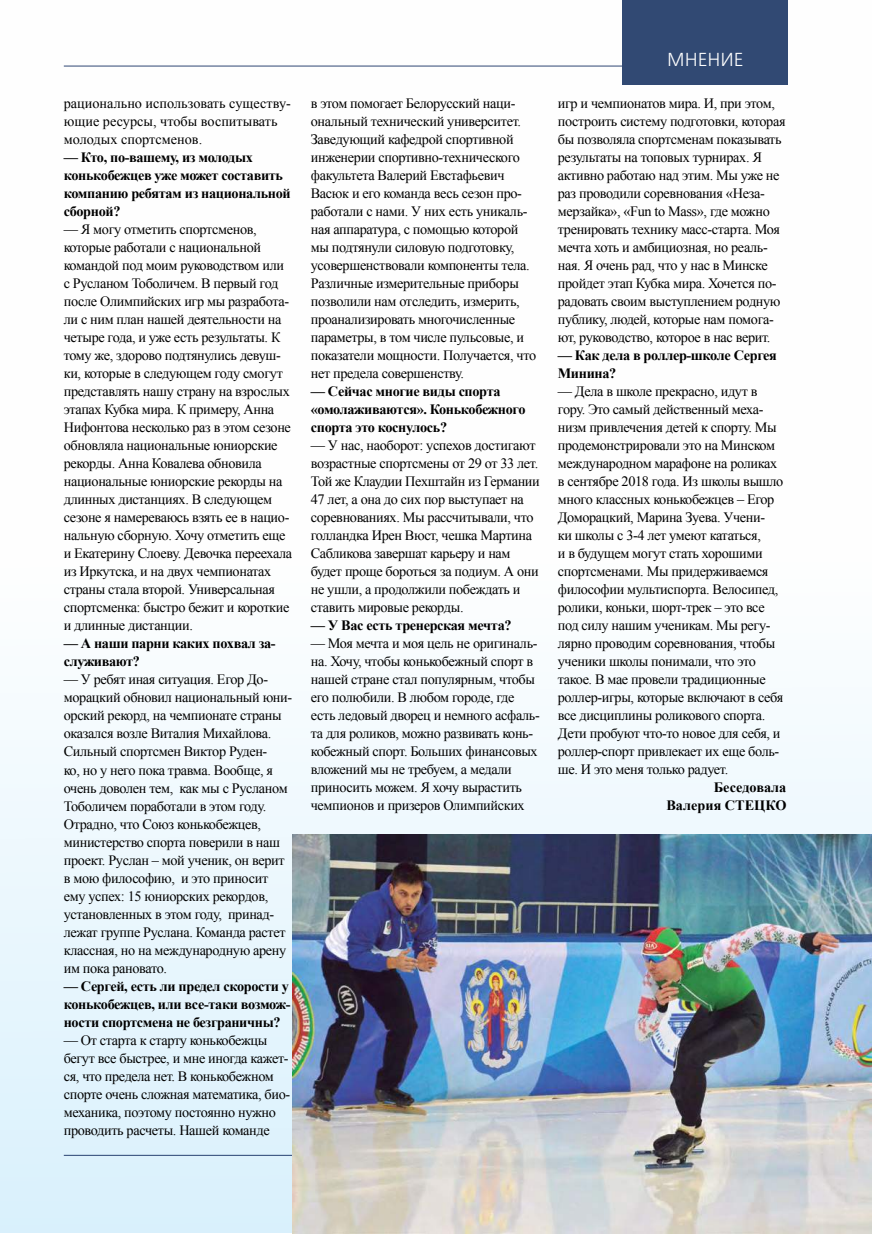
<style>
.page{position:relative;width:872px;height:1234px;background:#fff}
.page>*{position:absolute;margin:0;border:0;box-sizing:border-box;transform-origin:0 0}
.t1{font:18.75px "Free Set C";color:#fff}
.t2{font:14.25px/18px "Times New Roman";letter-spacing:-.025em;color:#000}
.t3{font:700 14.25px/18px "Times New Roman";letter-spacing:-.025em;color:#000}
.t4{font:14.25px/18px "Times New Roman";color:#000}
.t5{font:700 14.25px/18px "Times New Roman";color:#000;text-align:right}
</style>
<div class="page">
<div style="left:0;top:0;width:872px;height:1232px;background:linear-gradient(to bottom,#fffffe,#e0f3fc)"></div>
<div style="left:622px;top:1px;width:166px;height:84px;background:#314973"></div>
<img style="left:293px;top:833px;width:579px;height:400px">
<p class="t4" style="left:64px;top:94px;width:228px">рационально использовать существу&shy;ющие ресурсы, чтобы воспитывать молодых спортсменов.</p>
<p class="t3" style="left:64px;top:148px;width:228px">— Кто, по-вашему, из молодых конькобежцев уже может составить компанию ребятам из национальной сборной?</p>
<p class="t2" style="left:64px;top:220px;width:230px">— Я могу отметить спортсменов, которые работали с национальной командой под моим руководством или с Русланом Тоболичем. В первый год после Олимпийских игр мы разработа&shy;ли с ним план нашей деятельности на четыре года, и уже есть результаты. К тому же, здорово подтянулись девуш&shy;ки, которые в следующем году смогут представлять нашу страну на взрослых этапах Кубка мира. К примеру, Анна Нифонтова несколько раз в этом сезоне обновляла национальные юниорские рекорды. Анна Ковалева обновила национальные юниорские рекорды на длинных дистанциях. В следующем сезоне я намереваюсь взять ее в нацио&shy;нальную сборную. Хочу отметить еще и Екатерину Слоеву. Девочка переехала из Иркутска, и на двух чемпионатах страны стала второй. Универсальная спортсменка: быстро бежит и короткие и длинные дистанции.</p>
<p class="t3" style="left:64px;top:634px;width:213px">— А наши парни каких похвал за&shy;служивают?</p>
<p class="t2" style="left:64px;top:670px;width:230px">— У ребят иная ситуация. Егор До&shy;морацкий обновил национальный юни&shy;орский рекорд, на чемпионате страны оказался возле Виталия Михайлова.<br>Сильный спортсмен Виктор Руден-<br>ко, но у него пока травма. Вообще, я очень доволен тем, как мы с Русланом Тоболичем поработали в этом году.<br>Отрадно, что Союз конькобежцев, министерство спорта поверили в наш проект. Руслан – мой ученик, он верит в мою философию, и это приносит ему успех: 15 юниорских рекордов, установленных в этом году, принад&shy;лежат группе Руслана. Команда растет классная, но на международную арену им пока рановато.</p>
<p class="t3" style="left:64px;top:976px;width:228px;text-align:justify">— Сергей, есть ли предел скорости у конькобежцев, или все-таки возмож&shy;ности спортсмена не безграничны?</p>
<p class="t2" style="left:64px;top:1030px;width:228px">— От старта к старту конькобежцы бегут все быстрее, и мне иногда кажет&shy;ся, что предела нет. В конькобежном спорте очень сложная математика, био&shy;механика, поэтому постоянно нужно проводить расчеты. Нашей команде</p>
<p class="t2" style="left:311px;top:94px;width:227px">в этом помогает Белорусский наци&shy;ональный технический университет.<br>Заведующий кафедрой спортивной инженерии спортивно-технического факультета Валерий Евстафьевич Васюк и его команда весь сезон про&shy;работали с нами. У них есть уникаль&shy;ная аппаратура, с помощью которой мы подтянули силовую подготовку, усовершенствовали компоненты тела.<br>Различные измерительные приборы позволили нам отследить, измерить, проанализировать многочисленные параметры, в том числе пульсовые, и показатели мощности. Получается, что нет предела совершенству.</p>
<p class="t3" style="left:311px;top:382px;width:216px">— Сейчас многие виды спорта «омолаживаются». Конькобежного спорта это коснулось?</p>
<p class="t2" style="left:311px;top:436px;width:230px">— У нас, наоборот: успехов достигают возрастные спортсмены от 29 от 33 лет.<br>Той же Клаудии Пехштайн из Германии 47 лет, а она до сих пор выступает на соревнованиях. Мы рассчитывали, что голландка Ирен Вюст, чешка Мартина Сабликова завершат карьеру и нам будет проще бороться за подиум. А они не ушли, а продолжили побеждать и ставить мировые рекорды.</p>
<p class="t3" style="left:311px;top:616px;width:202px">— У Вас есть тренерская мечта?</p>
<p class="t2" style="left:311px;top:634px;width:230px">— Моя мечта и моя цель не оригиналь&shy;на. Хочу, чтобы конькобежный спорт в нашей стране стал популярным, чтобы его полюбили. В любом городе, где есть ледовый дворец и немного асфаль&shy;та для роликов, можно развивать конь&shy;кобежный спорт. Больших финансовых вложений мы не требуем, а медали приносить можем. Я хочу вырастить чемпионов и призеров Олимпийских</p>
<h1 class="t1" style="left:667px;top:48px;width:78px">МНЕНИЕ</h1>
<p class="t2" style="left:558px;top:94px;width:229px">игр и чемпионатов мира. И, при этом, построить систему подготовки, которая бы позволяла спортсменам показывать результаты на топовых турнирах. Я активно работаю над этим. Мы уже не раз проводили соревнования «Неза&shy;мерзайка», «Fun to Mass», где можно тренировать технику масс-старта. Моя мечта хоть и амбициозная, но реаль&shy;ная. Я очень рад, что у нас в Минске пройдет этап Кубка мира. Хочется по&shy;радовать своим выступлением родную публику, людей, которые нам помога&shy;ют, руководство, которое в нас верит.</p>
<p class="t3" style="left:558px;top:346px;width:221px">— Как дела в роллер-школе Сергея<br>Минина?</p>
<p class="t2" style="left:558px;top:382px;width:227px">— Дела в школе прекрасно, идут в гору. Это самый действенный меха&shy;низм привлечения детей к спорту. Мы продемонстрировали это на Минском международном марафоне на роликах в сентябре 2018 года. Из школы вышло много классных конькобежцев – Егор Доморацкий, Марина Зуева. Учени-<br>ки школы с 3-4 лет умеют кататься,<br>и в будущем могут стать хорошими спортсменами. Мы придерживаемся философии мультиспорта. Велосипед, ролики, коньки, шорт-трек – это все под силу нашим ученикам. Мы регу&shy;лярно проводим соревнования, чтобы ученики школы понимали, что это такое. В мае провели традиционные роллер-игры, которые включают в себя все дисциплины роликового спорта.<br>Дети пробуют что-то новое для себя, и роллер-спорт привлекает их еще боль&shy;ше. И это меня только радует.</p>
<p class="t5" style="left:666px;top:778px;width:121px">Беседовала<br>Валерия СТЕЦКО</p>
</div>
